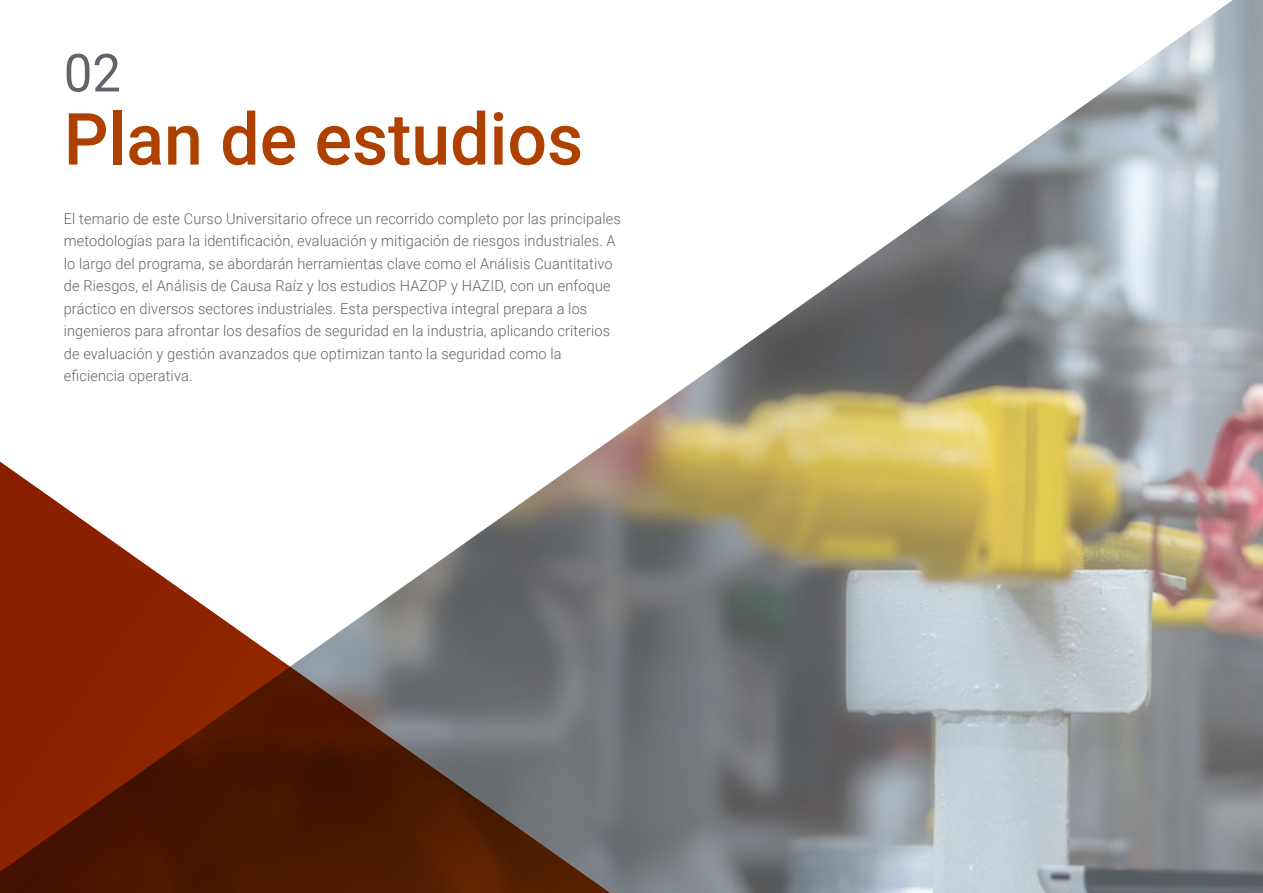
<style>
.page{position:relative;width:1263px;height:893px;background:#fff}
.page>*{position:absolute;margin:0;border:0;box-sizing:border-box;transform-origin:0 0}
.t1{font:500 72px "Roboto";color:#ae4000}
.t2{font:52.5px "Roboto";color:#61646a}
.t3{font:300 15px/22.5px "Roboto";letter-spacing:.01em;color:#61646a}
</style>
<div class="page">
<img style="left:602px;top:0;width:661px;height:893px">
<svg style="left:0;top:446px;width:640px;height:447px"></svg>
<h2 class="t2" style="left:64px;top:36px;width:59px">02</h2>
<h1 class="t1" style="left:64px;top:89px;width:521px">Plan de estudios</h1>
<p class="t3" style="left:64px;top:207px;width:558px">El temario de este Curso Universitario ofrece un recorrido completo por las principales metodologías para la identificación, evaluación y mitigación de riesgos industriales. A lo largo del programa, se abordarán herramientas clave como el Análisis Cuantitativo de Riesgos, el Análisis de Causa Raíz y los estudios HAZOP y HAZID, con un enfoque práctico en diversos sectores industriales. Esta perspectiva integral prepara a los ingenieros para afrontar los desafíos de seguridad en la industria, aplicando criterios de evaluación y gestión avanzados que optimizan tanto la seguridad como la eficiencia operativa.</p>
</div>
